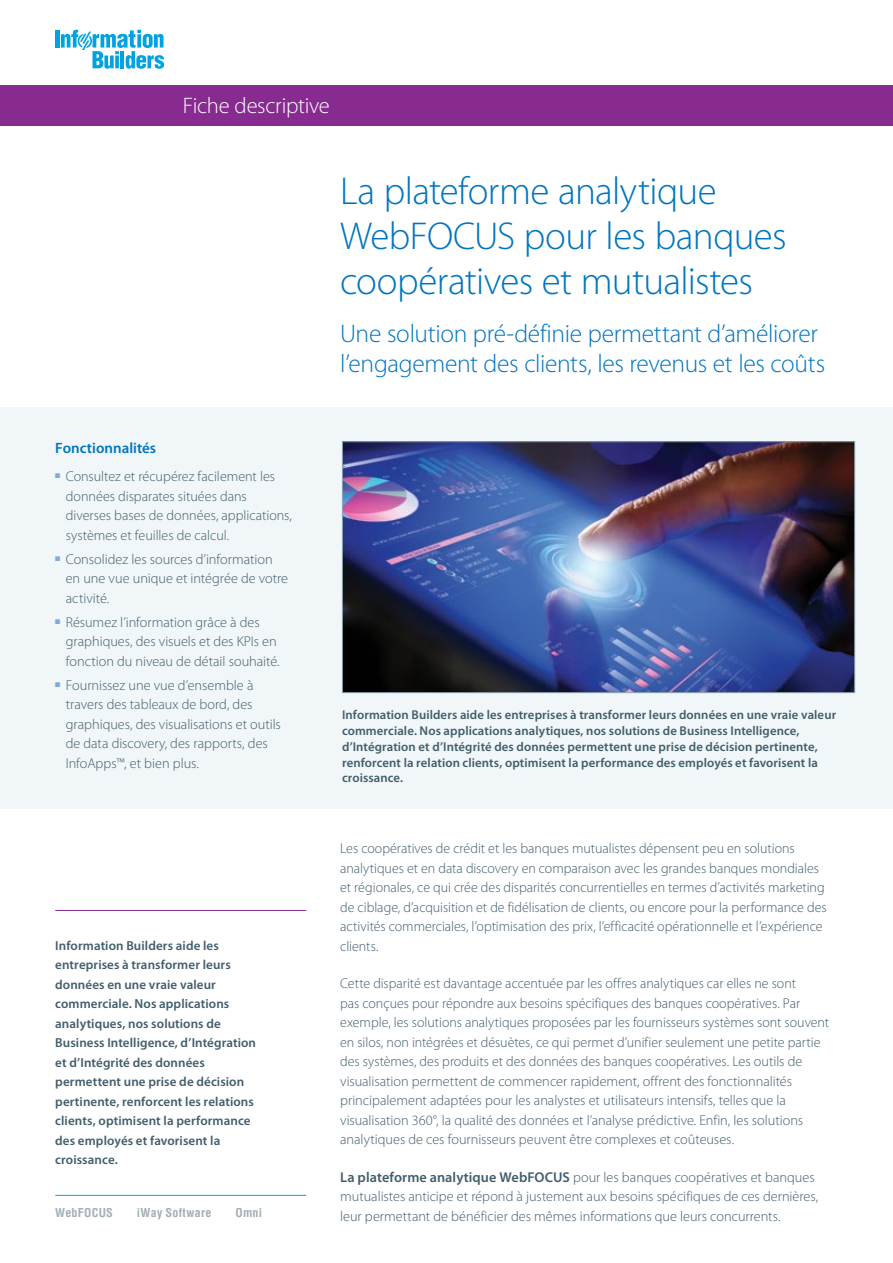
<style>
.page{position:relative;width:893px;height:1263px;background:#fff}
.page>*{position:absolute;margin:0;border:0;box-sizing:border-box;transform-origin:0 0}
.t1{font:300 39px/45px "Myriad Pro";letter-spacing:-.015em;color:#0075be}
.t2{font:300 25.5px/30px "Myriad Pro";letter-spacing:-.015em;color:#0075be}
.t3{font:300 22.5px "Myriad Pro";letter-spacing:-.015em;color:#fff}
.t4{font:600 15px "Myriad Pro";color:#0075be}
.t5{font:300 14.25px/19.5px "Myriad Pro";color:#415d6b}
.t6{font:600 13.05px/19.5px "Myriad Pro";letter-spacing:.005em;color:#415d6b}
.t7{font:600 12.75px/15.8px "Myriad Pro";letter-spacing:.01em;color:#415d6b}
.t8{font:700 condensed 12px "Helvetica";letter-spacing:.025em;color:#415d6b}
.s1{font-weight:600}
</style>
<div class="page">
<hr style="left:55px;top:30px;width:4px;height:18px;background:#00a2df">
<svg style="left:61px;top:30px;width:103px;height:39px"></svg>
<div style="left:0;top:85px;width:893px;height:40px;background:#872b90"></div>
<div style="left:0;top:407px;width:893px;height:402px;background:#f1f6f8"></div>
<hr style="left:55px;top:1195px;width:251px;height:1px;background:#00a2df">
<hr style="left:55px;top:910px;width:251px;height:1px;background:#872b90">
<img style="left:344px;top:443px;width:509px;height:248px">
<div style="left:342px;top:441px;width:513px;height:252px;border:1px solid #91a7b2"></div>
<h3 class="t3" style="left:183px;top:93px;width:149px">Fiche descriptive</h3>
<h1 class="t1" style="left:340px;top:169px;width:448px">La plateforme analytique<br>WebFOCUS pour les banques coopératives et mutualistes</h1>
<h2 class="t2" style="left:340px;top:319px;width:487px">Une solution pré-définie permettant d’améliorer l’engagement des clients, les revenus et les coûts</h2>
<p class="t4" style="left:55px;top:439px;width:102px">Fonctionnalités</p>
<p class="t5" style="left:66px;top:467px;width:228px;text-indent:-10px"><sup>■</sup> Consultez et récupérez facilement les données disparates situées dans diverses bases de données, applications, systèmes et feuilles de calcul.</p>
<p class="t5" style="left:66px;top:549px;width:224px;text-indent:-10px"><sup>■</sup> Consolidez les sources d’information en une vue unique et intégrée de votre activité.</p>
<p class="t5" style="left:66px;top:612px;width:215px;text-indent:-10px"><sup>■</sup> Résumez l’information grâce à des graphiques, des visuels et des KPIs en fonction du niveau de détail souhaité.</p>
<p class="t5" style="left:66px;top:675px;width:217px;text-indent:-10px"><sup>■</sup> Fournissez une vue d’ensemble à travers des tableaux de bord, des graphiques, des visualisations et outils de data discovery, des rapports, des InfoApps™, et bien plus.</p>
<p class="t6" style="left:55px;top:936px;width:202px">Information Builders aide les entreprises à transformer leurs données en une vraie valeur commerciale. Nos applications analytiques, nos solutions de<br>Business Intelligence, d’Intégration et d’Intégrité des données permettent une prise de décision pertinente, renforcent les relations clients, optimisent la performance des employés et favorisent la croissance.</p>
<p class="t8" style="left:55px;top:1205px;width:59px">WebFOCUS</p>
<p class="t8" style="left:137px;top:1205px;width:76px">iWay Software</p>
<p class="t8" style="left:235px;top:1205px;width:28px">Omni</p>
<p class="t7" style="left:342px;top:707px;width:496px">Information Builders aide les entreprises à transformer leurs données en une vraie valeur commerciale. Nos applications analytiques, nos solutions de Business Intelligence, d’Intégration et d’Intégrité des données permettent une prise de décision pertinente, renforcent la relation clients, optimisent la performance des employés et favorisent la croissance.</p>
<p class="t5" style="left:340px;top:839px;width:488px">Les coopératives de crédit et les banques mutualistes dépensent peu en solutions analytiques et en data discovery en comparaison avec les grandes banques mondiales et régionales, ce qui crée des disparités concurrentielles en termes d’activités marketing de ciblage, d’acquisition et de fidélisation de clients, ou encore pour la performance des activités commerciales, l’optimisation des prix, l’efficacité opérationnelle et l’expérience clients.</p>
<p class="t5" style="left:340px;top:974px;width:491px">Cette disparité est davantage accentuée par les offres analytiques car elles ne sont<br>pas conçues pour répondre aux besoins spécifiques des banques coopératives. Par exemple, les solutions analytiques proposées par les fournisseurs systèmes sont souvent en silos, non intégrées et désuètes, ce qui permet d’unifier seulement une petite partie des systèmes, des produits et des données des banques coopératives. Les outils de visualisation permettent de commencer rapidement, offrent des fonctionnalités principalement adaptées pour les analystes et utilisateurs intensifs, telles que la visualisation 360°, la qualité des données et l’analyse prédictive. Enfin, les solutions analytiques de ces fournisseurs peuvent être complexes et coûteuses.</p>
<p class="t5" style="left:340px;top:1167px;width:480px"><span class="s1">La plateforme analytique WebFOCUS</span> pour les banques coopératives et banques mutualistes anticipe et répond à justement aux besoins spécifiques de ces dernières, leur permettant de bénéficier des mêmes informations que leurs concurrents.</p>
</div>
